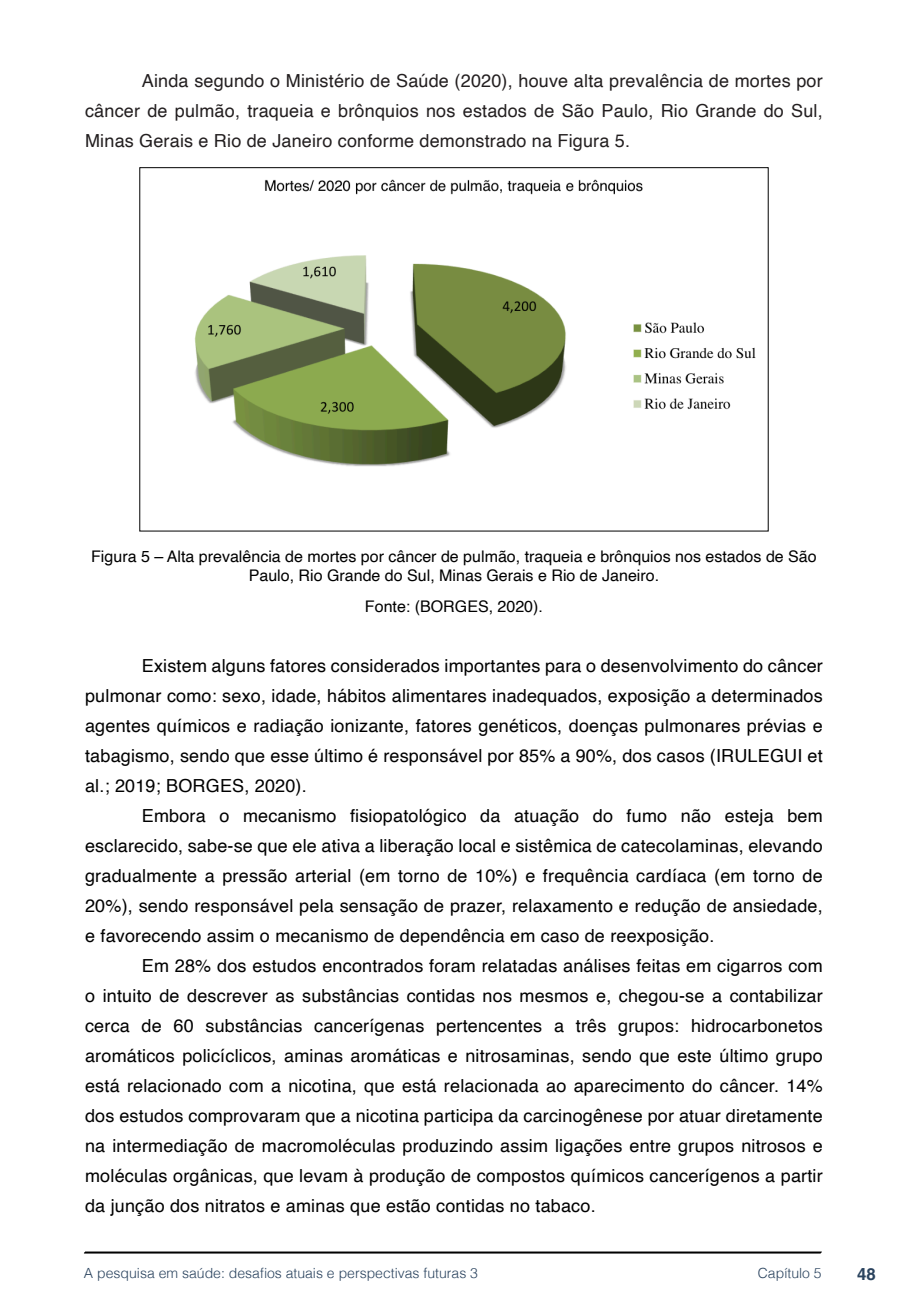
<style>
.page{position:relative;width:908px;height:1304px;background:#fff}
.page>*{position:absolute;margin:0;border:0;box-sizing:border-box;transform-origin:0 0}
.txt{font:18px/30px "Helvetica";letter-spacing:.01em;color:#000;text-align:justify}
.txt-2{font:18px/30px "Helvetica";letter-spacing:.01em;color:#231f20;text-align:justify}
.t1{font:700 16.8px "Helvetica";color:#2a435e}
.imagens_graf_tab{font:16px/19.2px "Helvetica";color:#000;text-align:center}
.t2{font:300 14px "Helvetica";color:#2a435e}
</style>
<div class="page">
<svg style="left:84px;top:1251px;width:737px;height:3px;background:#515151"></svg>
<img style="left:194px;top:179px;width:562px;height:288px">
<p class="txt-2" style="left:85px;top:66px;width:738px;text-indent:57px">Ainda segundo o Ministério de Saúde (2020), houve alta prevalência de mortes por câncer de pulmão, traqueia e brônquios nos estados de São Paulo, Rio Grande do Sul, Minas Gerais e Rio de Janeiro conforme demonstrado na Figura 5.</p>
<p class="imagens_graf_tab" style="left:91px;top:547px;width:726px">Figura 5 – Alta prevalência de mortes por câncer de pulmão, traqueia e brônquios nos estados de São<br>Paulo, Rio Grande do Sul, Minas Gerais e Rio de Janeiro.</p>
<p class="imagens_graf_tab" style="left:365px;top:597px;width:179px">Fonte: (BORGES, 2020).</p>
<p class="txt" style="left:85px;top:651px;width:738px;text-indent:57px">Existem alguns fatores considerados importantes para o desenvolvimento do câncer pulmonar como: sexo, idade, hábitos alimentares inadequados, exposição a determinados agentes químicos e radiação ionizante, fatores genéticos, doenças pulmonares prévias e tabagismo, sendo que esse último é responsável por 85% a 90%, dos casos (IRULEGUI et al.; 2019; BORGES, 2020).</p>
<p class="txt" style="left:85px;top:801px;width:738px;text-indent:57px">Embora o mecanismo fisiopatológico da atuação do fumo não esteja bem esclarecido, sabe-se que ele ativa a liberação local e sistêmica de catecolaminas, elevando gradualmente a pressão arterial (em torno de 10%) e frequência cardíaca (em torno de 20%), sendo responsável pela sensação de prazer, relaxamento e redução de ansiedade, e favorecendo assim o mecanismo de dependência em caso de reexposição.</p>
<p class="txt" style="left:85px;top:951px;width:738px;text-indent:57px">Em 28% dos estudos encontrados foram relatadas análises feitas em cigarros com o intuito de descrever as substâncias contidas nos mesmos e, chegou-se a contabilizar cerca de 60 substâncias cancerígenas pertencentes a três grupos: hidrocarbonetos aromáticos policíclicos, aminas aromáticas e nitrosaminas, sendo que este último grupo está relacionado com a nicotina, que está relacionada ao aparecimento do câncer. 14% dos estudos comprovaram que a nicotina participa da carcinogênese por atuar diretamente na intermediação de macromoléculas produzindo assim ligações entre grupos nitrosos e moléculas orgânicas, que levam à produção de compostos químicos cancerígenos a partir da junção dos nitratos e aminas que estão contidas no tabaco.</p>
<p class="t2" style="left:84px;top:1261px;width:395px">A pesquisa em saúde: desafios atuais e perspectivas futuras 3</p>
<p class="t2" style="left:757px;top:1261px;width:65px">Capítulo 5</p>
<p class="t1" style="left:856px;top:1264px;width:20px">48</p>
</div>
